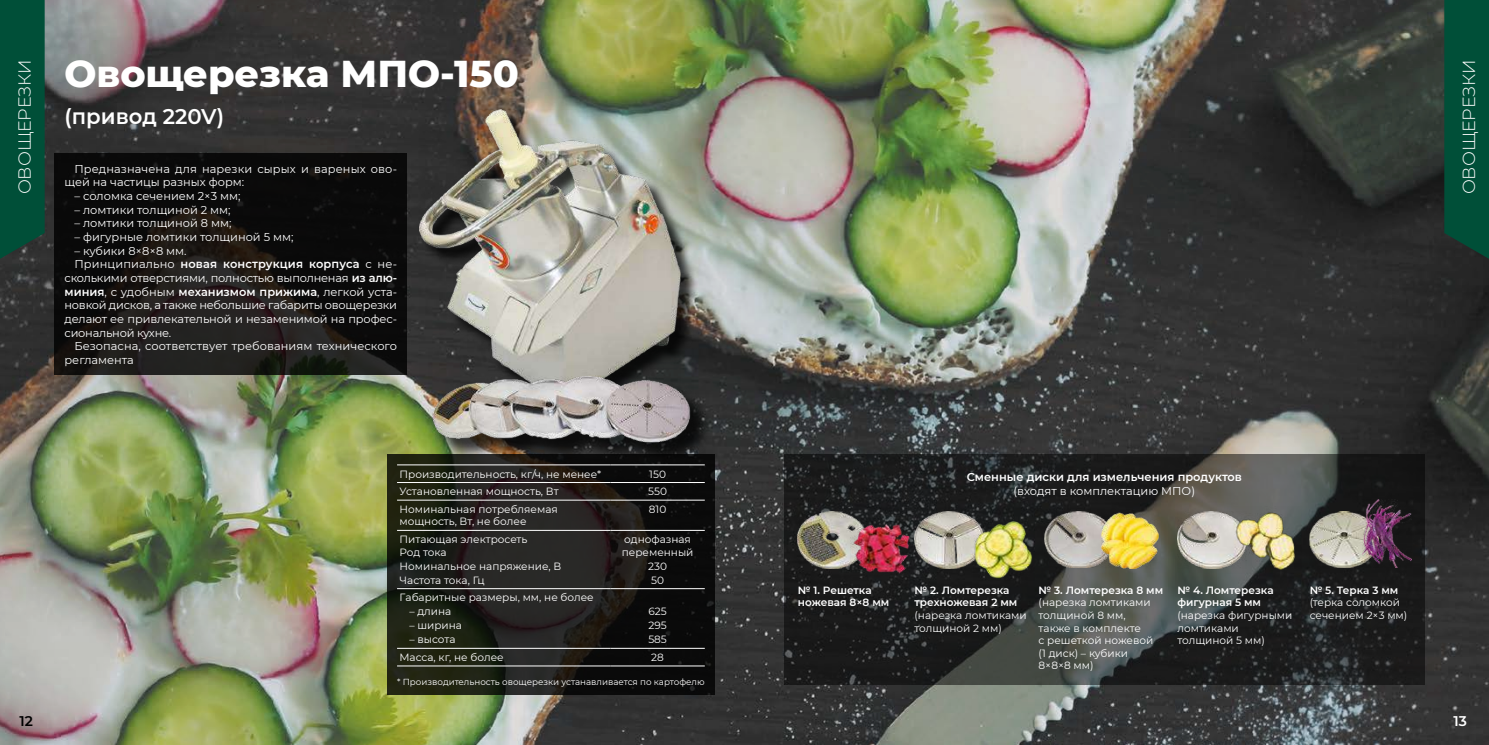
<style>
.page{position:relative;width:1489px;height:745px;background:#fff}
.page>*{position:absolute;margin:0;border:0;box-sizing:border-box;transform-origin:0 0}
.t1{font:800 38.15px "Montserrat";color:#fff}
.t2{font:600 21.18px "Montserrat";color:#fff}
.t3{font:300 17.5px "Montserrat";color:#fff}
.t4{font:600 14px "Montserrat";color:#000}
.t5{font:600 14px "Montserrat";color:#fff}
.t6{font:11.38px/13.7px "Montserrat";letter-spacing:-.005em;color:#fff}
.t7{font:600 11.38px "Montserrat";color:#fff}
.t8{font:10.5px/12.6px "Montserrat";color:#fff}
.t9{font:600 10.5px/12.6px "Montserrat";color:#fff}
.t10{font:8.75px "Montserrat";color:#fff}
.s1{font-weight:400}
.s2{font-weight:600}
</style>
<div class="page">
<img style="left:0;top:0;width:1488px;height:744px">
<svg style="left:1444px;top:0;width:44px;height:259px;background:#024c37"></svg>
<svg style="left:784px;top:454px;width:640px;height:231px;background:#2b2d2c"></svg>
<div style="left:421px;top:112px;width:276px;height:313px;background:#000;opacity:.75"></div>
<img style="left:419px;top:109px;width:261px;height:298px">
<div style="left:436px;top:378px;width:276px;height:86px;background:#000;opacity:.75"></div>
<img style="left:428px;top:348px;width:265px;height:106px">
<svg style="left:387px;top:454px;width:327px;height:240px;background:#1e1e1a"></svg>
<hr style="left:397px;top:464px;width:213px;height:1px;background:#fff">
<hr style="left:610px;top:464px;width:94px;height:1px;background:#fff">
<hr style="left:397px;top:481px;width:213px;height:1px;background:#fff">
<hr style="left:610px;top:481px;width:94px;height:1px;background:#fff">
<hr style="left:397px;top:499px;width:213px;height:1px;background:#fff">
<hr style="left:610px;top:499px;width:94px;height:1px;background:#fff">
<hr style="left:397px;top:529px;width:213px;height:1px;background:#fff">
<hr style="left:610px;top:529px;width:94px;height:1px;background:#fff">
<hr style="left:397px;top:588px;width:213px;height:1px;background:#fff">
<hr style="left:610px;top:588px;width:94px;height:1px;background:#fff">
<hr style="left:397px;top:647px;width:213px;height:1px;background:#fff">
<hr style="left:610px;top:647px;width:94px;height:1px;background:#fff">
<hr style="left:397px;top:665px;width:213px;height:1px;background:#fff">
<hr style="left:610px;top:665px;width:94px;height:1px;background:#fff">
<img style="left:797px;top:511px;width:70px;height:57px">
<img style="left:850px;top:521px;width:61px;height:54px">
<img style="left:914px;top:511px;width:69px;height:57px">
<img style="left:973px;top:520px;width:61px;height:60px">
<img style="left:1044px;top:511px;width:69px;height:56px">
<img style="left:1101px;top:512px;width:56px;height:56px">
<img style="left:1177px;top:511px;width:49px;height:56px">
<img style="left:1226px;top:506px;width:75px;height:67px">
<img style="left:1309px;top:510px;width:69px;height:57px">
<img style="left:1362px;top:499px;width:49px;height:67px">
<svg style="left:0;top:0;width:45px;height:259px;background:#034d38"></svg>
<svg style="left:55px;top:153px;width:352px;height:221px;background:#131110"></svg>
<h3 class="t3" style="left:13px;top:194px;width:136px;rotate:-90deg">ОВОЩЕРЕЗКИ</h3>
<h1 class="t1" style="left:64px;top:45px;width:456px">Овощерезка МПО-150</h1>
<h2 class="t2" style="left:64px;top:101px;width:161px">(привод 220V)</h2>
<p class="t6" style="left:64px;top:161px;width:334px;text-indent:10px">Предназначена для нарезки сырых и вареных ово&shy;щей на частицы разных форм:</p>
<p class="t6" style="left:74px;top:188px;width:168px">– соломка сечением 2×3 мм;</p>
<p class="t6" style="left:74px;top:202px;width:158px">– ломтики толщиной 2 мм;</p>
<p class="t6" style="left:74px;top:216px;width:158px">– ломтики толщиной 8 мм;</p>
<p class="t6" style="left:74px;top:229px;width:221px">– фигурные ломтики толщиной 5 мм;</p>
<p class="t6" style="left:74px;top:243px;width:114px">– кубики 8×8×8 мм.</p>
<p class="t7" style="left:74px;top:256px;width:324px"><span class="s1">Принципиально</span> новая конструкция корпуса <span class="s1">с не-</span></p>
<p class="t6" style="left:64px;top:270px;width:334px">сколькими отверстиями, полностью выполненая <span class="s2">из алю-</span></p>
<p class="t7" style="left:64px;top:283px;width:334px">миния<span class="s1">, с удобным</span> механизмом прижима<span class="s1">, легкой уста-</span></p>
<p class="t6" style="left:64px;top:298px;width:334px">новкой дисков, а также небольшие габариты овощерезки</p>
<p class="t6" style="left:64px;top:311px;width:334px">делают ее привлекательной и незаменимой на профес-</p>
<p class="t6" style="left:64px;top:325px;width:108px">сиональной кухне.</p>
<p class="t6" style="left:74px;top:339px;width:324px">Безопасна, соответствует требованиям технического</p>
<p class="t6" style="left:64px;top:352px;width:71px">регламента</p>
<p class="t8" style="left:399px;top:467px;width:203px">Производительность, кг/ч, не менее*</p>
<p class="t8" style="left:649px;top:467px;width:18px">150</p>
<p class="t8" style="left:399px;top:484px;width:161px">Установленная мощность, Вт</p>
<p class="t8" style="left:648px;top:484px;width:20px">550</p>
<p class="t8" style="left:399px;top:502px;width:160px">Номинальная потребляемая мощность, Вт, не более</p>
<p class="t8" style="left:649px;top:502px;width:19px">810</p>
<p class="t8" style="left:399px;top:532px;width:129px">Питающая электросеть<br>Род тока</p>
<p class="t8" style="left:399px;top:558px;width:163px;line-height:14px">Номинальное напряжение, В<br>Частота тока, Гц</p>
<p class="t8" style="left:621px;top:532px;width:73px">однофазная переменный</p>
<p class="t8" style="left:648px;top:558px;width:20px;line-height:14px">230<br>50</p>
<p class="t8" style="left:399px;top:590px;width:196px">Габаритные размеры, мм, не более</p>
<p class="t8" style="left:409px;top:604px;width:43px">– длина</p>
<p class="t8" style="left:409px;top:618px;width:54px">– ширина</p>
<p class="t8" style="left:409px;top:632px;width:48px">– высота</p>
<p class="t8" style="left:648px;top:603px;width:20px;line-height:14px;text-align:justify">625<br>295<br>585</p>
<p class="t8" style="left:399px;top:650px;width:106px">Масса, кг, не более</p>
<p class="t8" style="left:651px;top:650px;width:14px">28</p>
<p class="t10" style="left:397px;top:675px;width:309px">* Производительность овощерезки устанавливается по картофелю</p>
<h3 class="t3" style="left:1456px;top:194px;width:136px;rotate:-90deg">ОВОЩЕРЕЗКИ</h3>
<p class="t7" style="left:966px;top:468px;width:277px">Сменные диски для измельчения продуктов</p>
<p class="t6" style="left:1013px;top:483px;width:183px">(входят в комплектацию МПО)</p>
<p class="t9" style="left:797px;top:583px;width:93px">№ 1. Решетка ножевая 8×8 мм</p>
<p class="t9" style="left:914px;top:583px;width:104px">№ 2. Ломтерезка трехножевая 2 мм</p>
<p class="t8" style="left:914px;top:608px;width:114px">(нарезка ломтиками толщиной 2 мм)</p>
<p class="t9" style="left:1038px;top:583px;width:126px">№ 3. Ломтерезка 8 мм</p>
<p class="t8" style="left:1038px;top:595px;width:116px">(нарезка ломтиками толщиной 8 мм, также в комплекте<br>с решеткой ножевой (1 диск) – кубики<br>8×8×8 мм)</p>
<p class="t9" style="left:1177px;top:583px;width:98px">№ 4. Ломтерезка фигурная 5 мм</p>
<p class="t8" style="left:1177px;top:608px;width:117px">(нарезка фигурными ломтиками толщиной 5 мм)</p>
<p class="t9" style="left:1309px;top:583px;width:90px">№ 5. Терка 3 мм</p>
<p class="t8" style="left:1309px;top:595px;width:99px">(терка соломкой сечением 2×3 мм)</p>
<h3 class="t4" style="left:19px;top:710px;width:15px">12</h3>
<h3 class="t5" style="left:1453px;top:710px;width:15px">13</h3>
</div>
